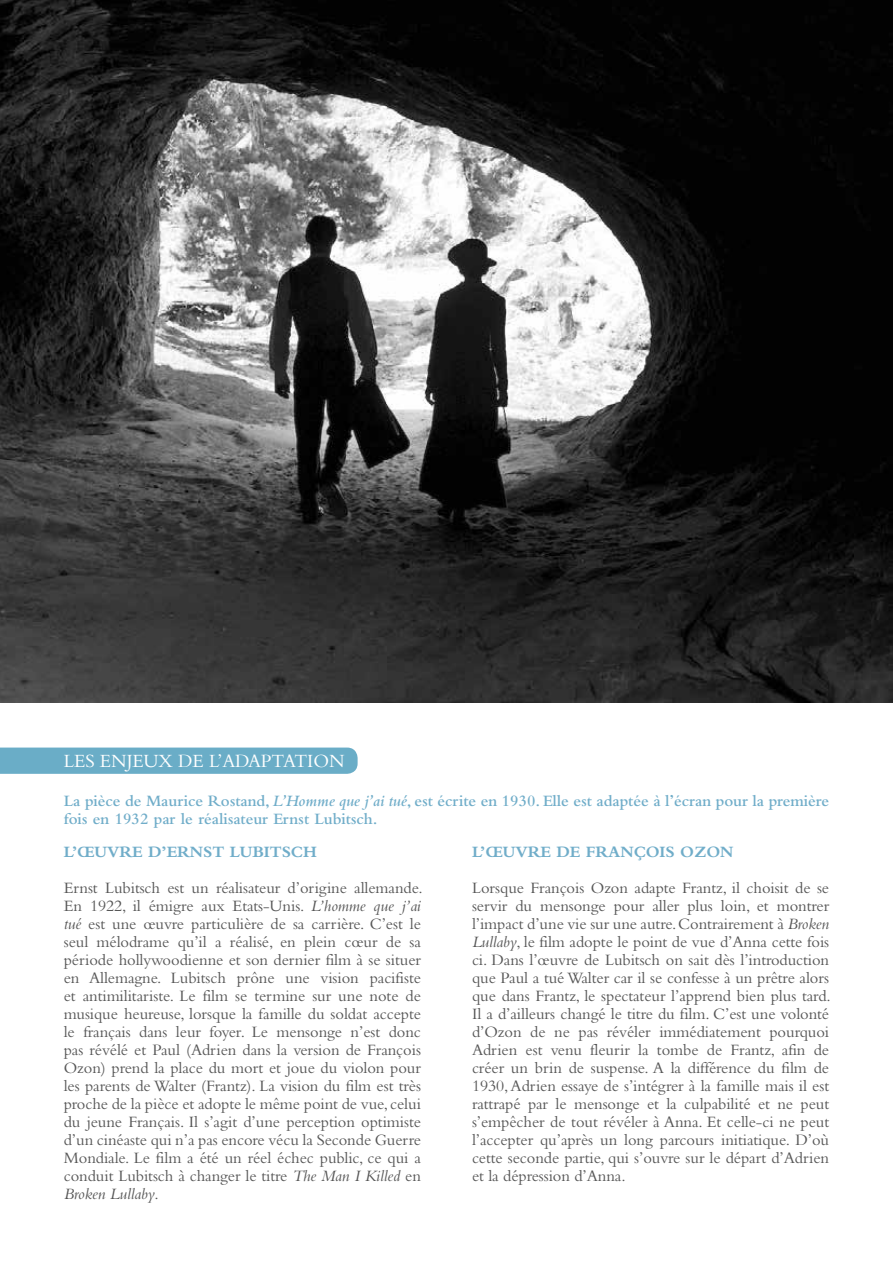
<style>
.page{position:relative;width:893px;height:1263px;background:#fff}
.page>*{position:absolute;margin:0;border:0;box-sizing:border-box;transform-origin:0 0}
.t1{font:19.5px "Bembo";letter-spacing:-.005em;color:#fff}
.t2{font:16.5px/18px "Bembo";letter-spacing:-.005em;color:#565656;text-align:justify}
.t3{font:600 16.5px/18px "Bembo";letter-spacing:-.005em;color:#70adc9}
.t4{font:700 16.5px "Bembo";letter-spacing:-.005em;color:#70adc9}
.s1{font-style:italic}
</style>
<div class="page">
<svg style="left:0;top:747px;width:358px;height:27px;background:#6eafc8"></svg>
<img style="left:0;top:0;width:893px;height:703px">
<p class="t1" style="left:64px;top:749px;width:282px">LES ENJEUX DE L’ADAPTATION</p>
<p class="t3" style="left:64px;top:792px;width:767px">La pièce de Maurice Rostand, <span class="s1">L’Homme que j’ai tué</span>, est écrite en 1930. Elle est adaptée à l’écran pour la première fois en 1932 par le réalisateur Ernst Lubitsch.</p>
<p class="t4" style="left:64px;top:842px;width:254px">L’ŒUVRE D’ERNST LUBITSCH</p>
<p class="t2" style="left:64px;top:878px;width:360px">Ernst Lubitsch est un réalisateur d’origine allemande.<br>En 1922, il émigre aux Etats-Unis. <span class="s1">L’homme que j’ai tué</span> est une œuvre particulière de sa carrière. C’est le seul mélodrame qu’il a réalisé, en plein cœur de sa période hollywoodienne et son dernier film à se situer en Allemagne. Lubitsch prône une vision pacifiste et antimilitariste. Le film se termine sur une note de musique heureuse, lorsque la famille du soldat accepte le français dans leur foyer. Le mensonge n’est donc pas révélé et Paul (Adrien dans la version de François Ozon) prend la place du mort et joue du violon pour les parents de Walter (Frantz). La vision du film est très proche de la pièce et adopte le même point de vue, celui du jeune Français. Il s’agit d’une perception optimiste d’un cinéaste qui n’a pas encore vécu la Seconde Guerre Mondiale. Le film a été un réel échec public, ce qui a conduit Lubitsch à changer le titre <span class="s1">The Man I Killed</span> en <span class="s1">Broken Lullaby</span>.</p>
<p class="t4" style="left:472px;top:842px;width:263px">L’ŒUVRE DE FRANÇOIS OZON</p>
<p class="t2" style="left:472px;top:878px;width:360px">Lorsque François Ozon adapte Frantz, il choisit de se servir du mensonge pour aller plus loin, et montrer l’impact d’une vie sur une autre. Contrairement à <span class="s1">Broken Lullaby</span>, le film adopte le point de vue d’Anna cette fois ci. Dans l’œuvre de Lubitsch on sait dès l’introduction que Paul a tué Walter car il se confesse à un prêtre alors que dans Frantz, le spectateur l’apprend bien plus tard.<br>Il a d’ailleurs changé le titre du film. C’est une volonté d’Ozon de ne pas révéler immédiatement pourquoi Adrien est venu fleurir la tombe de Frantz, afin de créer un brin de suspense. A la différence du film de 1930, Adrien essaye de s’intégrer à la famille mais il est rattrapé par le mensonge et la culpabilité et ne peut s’empêcher de tout révéler à Anna. Et celle-ci ne peut l’accepter qu’après un long parcours initiatique. D’où cette seconde partie, qui s’ouvre sur le départ d’Adrien et la dépression d’Anna.</p>
</div>
